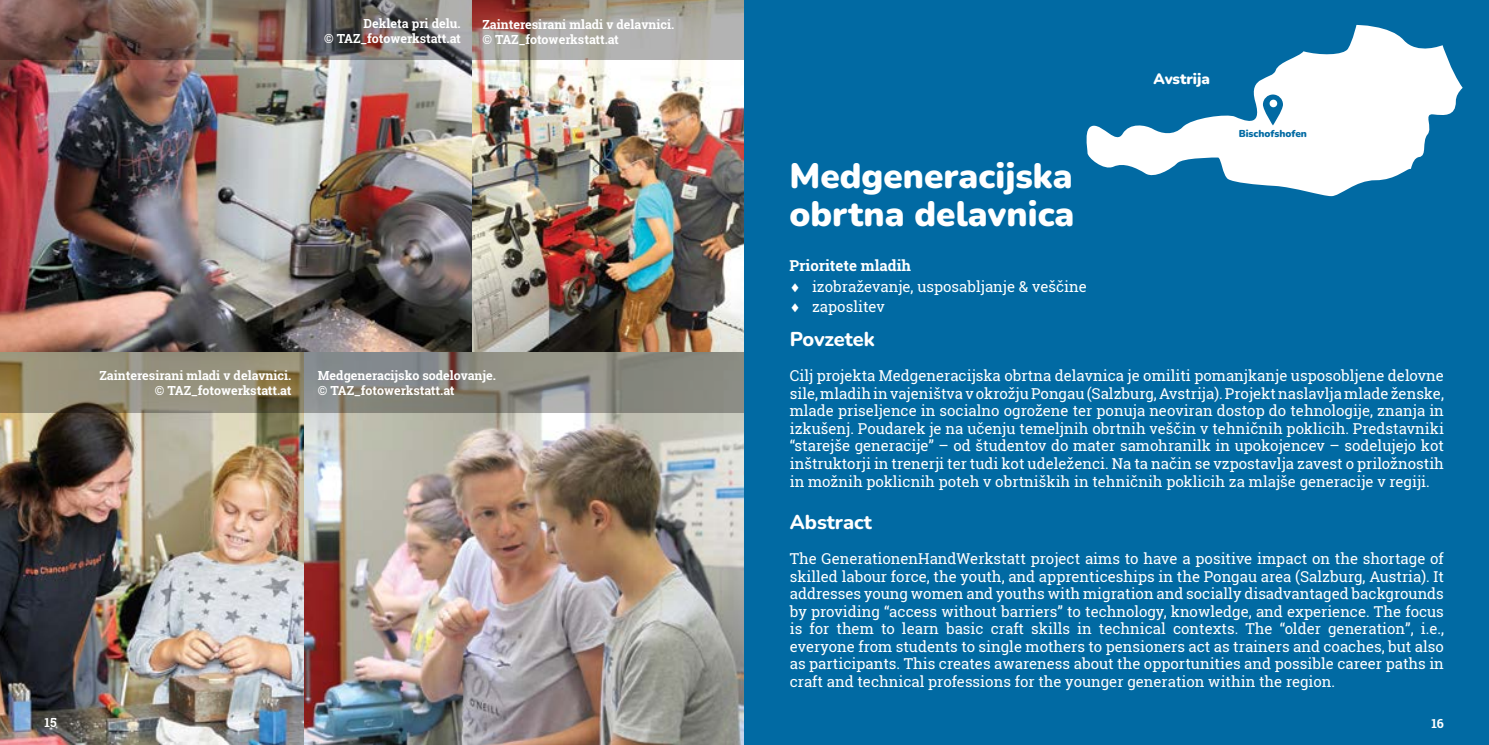
<style>
.page{position:relative;width:1489px;height:745px;background:#fff}
.page>*{position:absolute;margin:0;border:0;box-sizing:border-box;transform-origin:0 0}
.t1{font:900 35px/37.5px "Nunito";color:#fff}
.t2{font:800 20px "Nunito";letter-spacing:-.005em;color:#fff}
.t3{font:15px/17.5px "Roboto Slab";color:#fff;text-align:justify}
.t4{font:900 15px "Nunito";color:#fff}
.t5{font:700 12.5px/15px "Roboto Slab";color:#fff;text-align:right}
.t6{font:900 10px "Nunito";color:#016aa3}
.s1{font-weight:700}
</style>
<div class="page">
<img style="left:0;top:60px;width:744px;height:684px">
<img style="left:0;top:0;width:744px;height:60px">
<svg style="left:0;top:352px;width:744px;height:60px;background:#8b887b"></svg>
<div style="left:744px;top:0;width:744px;height:744px;background:#016aa3"></div>
<svg style="left:1086px;top:25px;width:376px;height:171px"></svg>
<svg style="left:1262px;top:94px;width:20px;height:32px"></svg>
<div style="left:1269px;top:100px;width:8px;height:7px;background:#fff;border-radius:50%"></div>
<p class="t5" style="left:324px;top:16px;width:138px">Dekleta pri delu.<br>© TAZ_fotowerkstatt.at</p>
<p class="t5" style="left:482px;top:17px;width:193px;text-align:left">Zainteresirani mladi v delavnici. © TAZ_fotowerkstatt.at</p>
<p class="t5" style="left:99px;top:368px;width:193px">Zainteresirani mladi v delavnici. © TAZ_fotowerkstatt.at</p>
<p class="t5" style="left:318px;top:368px;width:180px;text-align:left">Medgeneracijsko sodelovanje. © TAZ_fotowerkstatt.at</p>
<h1 class="t1" style="left:789px;top:156px;width:286px">Medgeneracijska obrtna delavnica</h1>
<p class="t3" style="left:789px;top:255px;width:299px;line-height:20.8px;text-align:left"><span class="s1">Prioritete mladih<br></span>♦ izobraževanje, usposabljanje &amp; veščine ♦ zaposlitev</p>
<p class="t4" style="left:1153px;top:68px;width:58px">Avstrija</p>
<p class="t6" style="left:1238px;top:127px;width:70px">Bischofshofen</p>
<h2 class="t2" style="left:789px;top:325px;width:87px">Povzetek</h2>
<p class="t3" style="left:789px;top:367px;width:655px">Cilj projekta Medgeneracijska obrtna delavnica je omiliti pomanjkanje usposobljene delovne sile, mladih in vajeništva v okrožju Pongau (Salzburg, Avstrija). Projekt naslavlja mlade ženske, mlade priseljence in socialno ogrožene ter ponuja neoviran dostop do tehnologije, znanja in izkušenj. Poudarek je na učenju temeljnih obrtnih veščin v tehničnih poklicih. Predstavniki “starejše generacije” – od študentov do mater samohranilk in upokojencev – sodelujejo kot inštruktorji in trenerji ter tudi kot udeleženci. Na ta način se vzpostavlja zavest o priložnostih in možnih poklicnih poteh v obrtniških in tehničnih poklicih za mlajše generacije v regiji.</p>
<h2 class="t2" style="left:789px;top:507px;width:84px">Abstract</h2>
<p class="t3" style="left:789px;top:549px;width:655px">The GenerationenHandWerkstatt project aims to have a positive impact on the shortage of skilled labour force, the youth, and apprenticeships in the Pongau area (Salzburg, Austria). It addresses young women and youths with migration and socially disadvantaged backgrounds by providing “access without barriers” to technology, knowledge, and experience. The focus is for them to learn basic craft skills in technical contexts. The “older generation”, i.e., everyone from students to single mothers to pensioners act as trainers and coaches, but also as participants. This creates awareness about the opportunities and possible career paths in craft and technical professions for the younger generation within the region.</p>
<p class="t5" style="left:45px;top:714px;width:14px">15</p>
<p class="t5" style="left:1431px;top:715px;width:14px">16</p>
</div>
